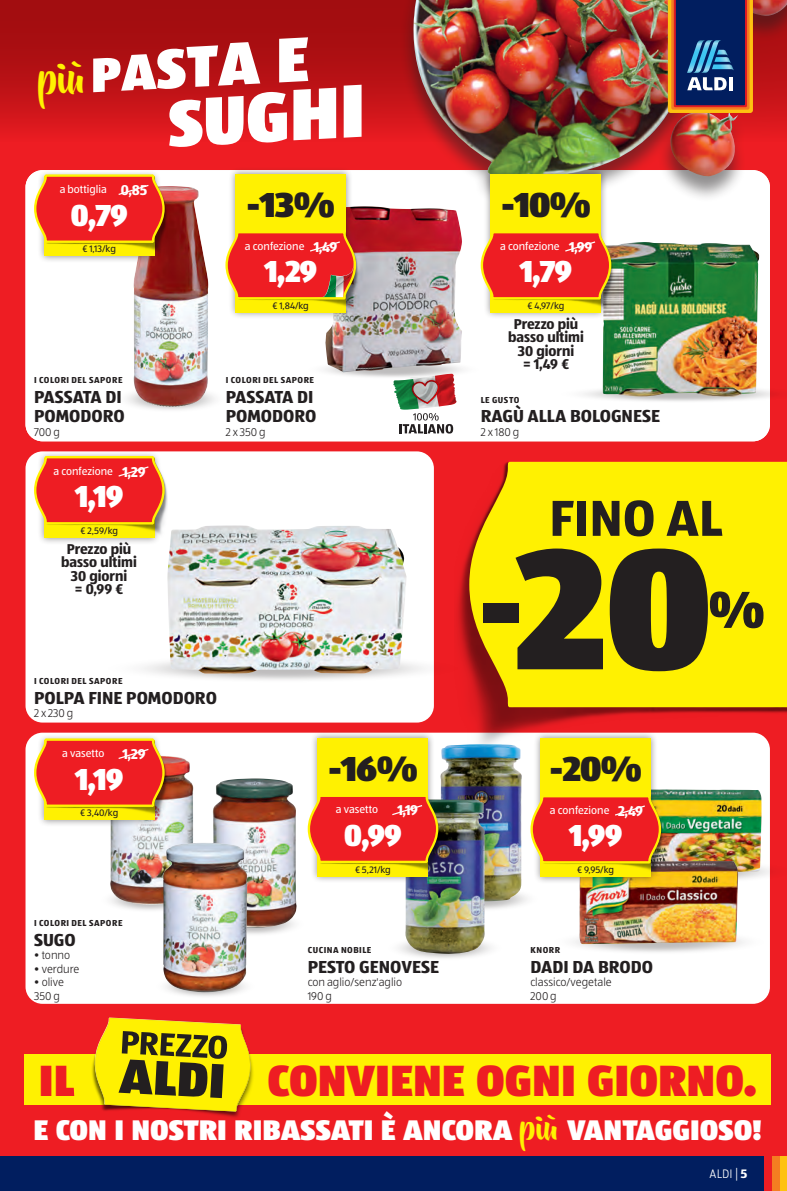
<style>
.page{position:relative;width:787px;height:1191px;background:#ee1d23}
.page>*{position:absolute;margin:0;border:0;box-sizing:border-box;transform-origin:0 0}
.co_Produktname{font:900 178.05px "ALDISUEDOT";color:#231f20}
.t1{font:900 67.8px "ALDISUEDOT";color:#fff}
.co_Produktname-2{font:700 52.35px "ALDISUEDOT";color:#231f20}
.t2{font:900 45.3px "ALDISUEDOT";color:#ee1d23}
.t3{font:42.75px "Beyond The Mountains";color:#fff101;scale:.95 1}
.t4{font:900 36px "ALDISUEDOT";letter-spacing:-.02em;color:#231f20}
.t5{font:900 31.5px "ALDISUEDOT";letter-spacing:-.03em;color:#fff;scale:.95 1}
.t6{font:900 29.4px "ALDISUEDOT";color:#fff}
.co_Produktname-3{font:700 18px/19.5px "ALDISUEDOT";color:#231f20}
.t7{font:700 14.7px "ALDISUEDOT";color:#231f20;scale:.95 1}
.t8{font:700 14.7px "ALDISUEDOT";color:#fff;scale:.95 1}
.t9{font:300 12.75px "ALDISUEDOT";color:#fff}
.co_Fliesstext{font:300 11.7px "ALDISUEDOT";color:#231f20}
.t10{font:11.1px "ALDISUEDOT";color:#fff}
.t11{font:9.75px "ALDISUEDOT";letter-spacing:-.015em;color:#231f20}
.co_Markennamen{font:700 9px "ALDISUEDOT";letter-spacing:.055em;color:#231f20}
.s1{font-family:"ALDISUEDOT";font-weight:900;font-size:50.25px;color:#fff}
.s2{font-family:"ALDISUEDOT";font-weight:900;font-size:52.8px;color:#fff}
.s3{font-family:"ALDISUEDOT";font-weight:900;font-size:57.75px;color:#fff}
.s4{font-family:"ALDISUEDOT";font-weight:900;font-size:60.3px;color:#fff}
.s5{font-family:"ALDISUEDOT";font-weight:900;font-size:62.85px;color:#fff}
.s6{font-family:"ALDISUEDOT";font-weight:900;font-size:65.25px;color:#fff}
.s7{font-size:70.35px}
.s8{font-size:72.9px}
.s9{font-size:75.3px}
.s10{font-size:77.85px}
.s11{font-size:117.9px}
.s12{font-family:"Beyond The Mountains";font-weight:400;font-size:33.3px;color:#fff101}
.s13{font-weight:700}
</style>
<div class="page">
<div style="left:26px;top:732px;width:744px;height:271px;background:#fff;border-radius:17px"></div>
<div style="left:26px;top:451px;width:408px;height:271px;background:#fff;border-radius:17px"></div>
<div style="left:0;top:0;width:787px;height:143px;background:linear-gradient(to bottom,#950a0c,#e01a1f)"></div>
<img style="left:454px;top:548px;width:333px;height:209px">
<div style="left:469px;top:462px;width:318px;height:246px;background:#fff101"></div>
<div style="left:25px;top:1054px;width:745px;height:50px;background:#fff101"></div>
<img style="left:82px;top:1059px;width:181px;height:59px">
<svg style="left:94px;top:1017px;width:157px;height:95px"></svg>
<div style="left:26px;top:170px;width:744px;height:271px;background:#fff;border-radius:17px"></div>
<div style="left:399px;top:0;width:388px;height:209px;background:#231f20;opacity:.5"></div>
<img style="left:409px;top:0;width:378px;height:184px">
<img style="left:330px;top:372px;width:127px;height:5px">
<img style="left:440px;top:744px;width:82px;height:157px">
<img style="left:404px;top:799px;width:81px;height:155px">
<img style="left:110px;top:756px;width:83px;height:149px">
<img style="left:213px;top:778px;width:84px;height:150px">
<img style="left:163px;top:843px;width:85px;height:149px">
<img style="left:738px;top:858px;width:32px;height:27px">
<img style="left:662px;top:789px;width:99px;height:83px">
<img style="left:579px;top:861px;width:159px;height:83px">
<img style="left:134px;top:186px;width:74px;height:221px">
<img style="left:325px;top:206px;width:137px;height:166px">
<svg style="left:393px;top:374px;width:63px;height:59px"></svg>
<div style="left:310px;top:731px;width:125px;height:152px;background:#231f20;opacity:.5"></div>
<svg style="left:307px;top:738px;width:132px;height:138px;background:#f29628"></svg>
<img style="left:143px;top:653px;width:331px;height:30px">
<img style="left:167px;top:525px;width:240px;height:148px">
<img style="left:602px;top:242px;width:157px;height:155px">
<div style="left:37px;top:170px;width:125px;height:93px;background:#231f20;opacity:.5"></div>
<svg style="left:34px;top:173px;width:132px;height:83px;background:#ec582b"></svg>
<svg style="left:710px;top:591px;width:53px;height:37px;background:#877f11"></svg>
<div style="left:228px;top:167px;width:125px;height:153px;background:#231f20;opacity:.5"></div>
<svg style="left:225px;top:174px;width:132px;height:139px;background:#f09828"></svg>
<div style="left:533px;top:731px;width:125px;height:152px;background:#231f20;opacity:.5"></div>
<svg style="left:529px;top:738px;width:133px;height:138px;background:#f29728"></svg>
<div style="left:37px;top:734px;width:125px;height:93px;background:#231f20;opacity:.5"></div>
<svg style="left:34px;top:737px;width:132px;height:83px;background:#ed5c2f"></svg>
<div style="left:483px;top:167px;width:125px;height:153px;background:#231f20;opacity:.5"></div>
<svg style="left:479px;top:174px;width:133px;height:139px;background:#f3982b"></svg>
<div style="left:37px;top:451px;width:125px;height:94px;background:#231f20;opacity:.5"></div>
<svg style="left:34px;top:455px;width:132px;height:82px;background:#ef5d30"></svg>
<div style="left:0;top:1157px;width:787px;height:34px;background:#011e5f"></div>
<div style="left:764px;top:1157px;width:23px;height:34px;background:#fec210"></div>
<div style="left:764px;top:1157px;width:15px;height:34px;background:#f47d21"></div>
<div style="left:764px;top:1157px;width:8px;height:34px;background:#ee1d23"></div>
<svg style="left:668px;top:0;width:85px;height:113px;background:#4b485b"></svg>
<img style="left:714px;top:57px;width:17px;height:6px">
<img style="left:712px;top:64px;width:21px;height:6px">
<p class="t3" style="left:36px;top:55px;width:287px;rotate:-3deg">più<span class="s1">P</span><span class="s2">A</span><span class="s3">S</span><span class="s4">T</span><span class="s5">A</span> <span class="s6">E</span></p>
<p class="t1" style="left:165px;top:76px;width:199px;rotate:-3deg">S<span class="s7">U</span><span class="s8">G</span><span class="s9">H</span><span class="s10">I</span></p>
<p class="t10" style="left:60px;top:182px;width:49px">a bottiglia</p>
<p class="t8" style="left:121px;top:180px;width:29px">0,85</p>
<p class="t5" style="left:71px;top:193px;width:61px">0,79</p>
<p class="t11" style="left:83px;top:243px;width:35px">€ 1,13/kg</p>
<p class="co_Markennamen" style="left:34px;top:374px;width:90px">I COLORI DEL SAPORE</p>
<p class="co_Produktname-3" style="left:34px;top:386px;width:92px">PASSATA DI<br>POMODORO</p>
<p class="co_Fliesstext" style="left:34px;top:424px;width:27px">700 g</p>
<p class="t10" style="left:54px;top:464px;width:61px">a confezione</p>
<p class="t8" style="left:122px;top:462px;width:26px">1,29</p>
<p class="t5" style="left:75px;top:474px;width:52px">1,19</p>
<p class="t11" style="left:80px;top:524px;width:39px">€ 2,59/kg</p>
<p class="t7" style="left:67px;top:538px;width:69px">Prezzo più</p>
<p class="t7" style="left:61px;top:552px;width:81px">basso ultimi</p>
<p class="t7" style="left:71px;top:565px;width:61px">30 giorni</p>
<p class="t7" style="left:75px;top:579px;width:52px">= 0,99 €</p>
<p class="t4" style="left:247px;top:180px;width:90px">-13%</p>
<p class="t10" style="left:245px;top:239px;width:61px">a confezione</p>
<p class="t8" style="left:314px;top:237px;width:26px">1,49</p>
<p class="t5" style="left:264px;top:249px;width:57px">1,29</p>
<p class="t11" style="left:272px;top:299px;width:38px">€ 1,84/kg</p>
<p class="co_Markennamen" style="left:226px;top:374px;width:90px">I COLORI DEL SAPORE</p>
<p class="co_Produktname-3" style="left:226px;top:386px;width:92px">PASSATA DI<br>POMODORO</p>
<p class="co_Fliesstext" style="left:226px;top:424px;width:41px">2 x 350 g</p>
<p class="co_Markennamen" style="left:34px;top:675px;width:90px">I COLORI DEL SAPORE</p>
<p class="co_Produktname-3" style="left:34px;top:687px;width:184px">POLPA FINE POMODORO</p>
<p class="co_Fliesstext" style="left:34px;top:706px;width:41px">2 x 230 g</p>
<p class="t10" style="left:62px;top:746px;width:44px">a vasetto</p>
<p class="t8" style="left:122px;top:744px;width:26px">1,29</p>
<p class="t5" style="left:75px;top:756px;width:52px">1,19</p>
<p class="t11" style="left:80px;top:807px;width:40px">€ 3,40/kg</p>
<p class="co_Markennamen" style="left:34px;top:917px;width:90px">I COLORI DEL SAPORE</p>
<p class="co_Produktname-3" style="left:34px;top:929px;width:43px">SUGO</p>
<p class="co_Fliesstext" style="left:34px;top:947px;width:38px">• tonno</p>
<p class="co_Fliesstext" style="left:34px;top:961px;width:47px">• verdure</p>
<p class="co_Fliesstext" style="left:34px;top:974px;width:32px">• olive</p>
<p class="co_Fliesstext" style="left:34px;top:988px;width:27px">350 g</p>
<p class="t4" style="left:328px;top:743px;width:91px">-16%</p>
<p class="t10" style="left:336px;top:802px;width:44px">a vasetto</p>
<p class="t8" style="left:397px;top:800px;width:23px">1,19</p>
<p class="t5" style="left:344px;top:813px;width:62px">0,99</p>
<p class="t11" style="left:355px;top:863px;width:37px">€ 5,21/kg</p>
<p class="co_Markennamen" style="left:308px;top:944px;width:65px">CUCINA NOBILE</p>
<p class="co_Produktname-3" style="left:308px;top:956px;width:133px">PESTO GENOVESE</p>
<p class="co_Fliesstext" style="left:308px;top:974px;width:96px">con aglio/senz'aglio</p>
<p class="co_Fliesstext" style="left:308px;top:988px;width:26px">190 g</p>
<p class="t4" style="left:501px;top:180px;width:91px">-10%</p>
<p class="t10" style="left:500px;top:239px;width:61px">a confezione</p>
<p class="t8" style="left:569px;top:237px;width:26px">1,99</p>
<p class="t5" style="left:520px;top:249px;width:57px">1,79</p>
<p class="t11" style="left:527px;top:299px;width:38px">€ 4,97/kg</p>
<p class="t7" style="left:514px;top:314px;width:69px">Prezzo più</p>
<p class="t7" style="left:508px;top:327px;width:81px">basso ultimi</p>
<p class="t7" style="left:518px;top:341px;width:61px">30 giorni</p>
<p class="t7" style="left:523px;top:354px;width:50px">= 1,49 €</p>
<p class="co_Markennamen" style="left:480px;top:393px;width:40px">LE GUSTO</p>
<p class="co_Produktname-3" style="left:480px;top:406px;width:181px">RAGÙ ALLA BOLOGNESE</p>
<p class="co_Fliesstext" style="left:480px;top:424px;width:40px">2 x 180 g</p>
<p class="co_Produktname-2" style="left:549px;top:482px;width:175px">FINO AL</p>
<p class="co_Produktname" style="left:478px;top:484px;width:235px"><span class="s11">-</span>20</p>
<p class="t4" style="left:549px;top:744px;width:94px">-20%</p>
<p class="t10" style="left:550px;top:802px;width:61px">a confezione</p>
<p class="t8" style="left:618px;top:800px;width:28px">2,49</p>
<p class="t5" style="left:569px;top:813px;width:57px">1,99</p>
<p class="t11" style="left:577px;top:863px;width:38px">€ 9,95/kg</p>
<p class="co_Markennamen" style="left:530px;top:944px;width:31px">KNORR</p>
<p class="co_Produktname-3" style="left:530px;top:956px;width:124px">DADI DA BRODO</p>
<p class="co_Fliesstext" style="left:530px;top:974px;width:83px">classico/vegetale</p>
<p class="co_Fliesstext" style="left:530px;top:988px;width:28px">200 g</p>
<p class="t2" style="left:39px;top:1049px;width:37px">IL</p>
<p class="t2" style="left:267px;top:1049px;width:491px">CONVIENE OGNI GIORNO.</p>
<p class="t6" style="left:33px;top:1109px;width:729px">E CON I NOSTRI RIBASSATI È ANCORA <span class="s12">più</span> VANTAGGIOSO!</p>
<p class="t9" style="left:709px;top:1165px;width:40px">ALDI | <span class="s13">5</span></p>
</div>
